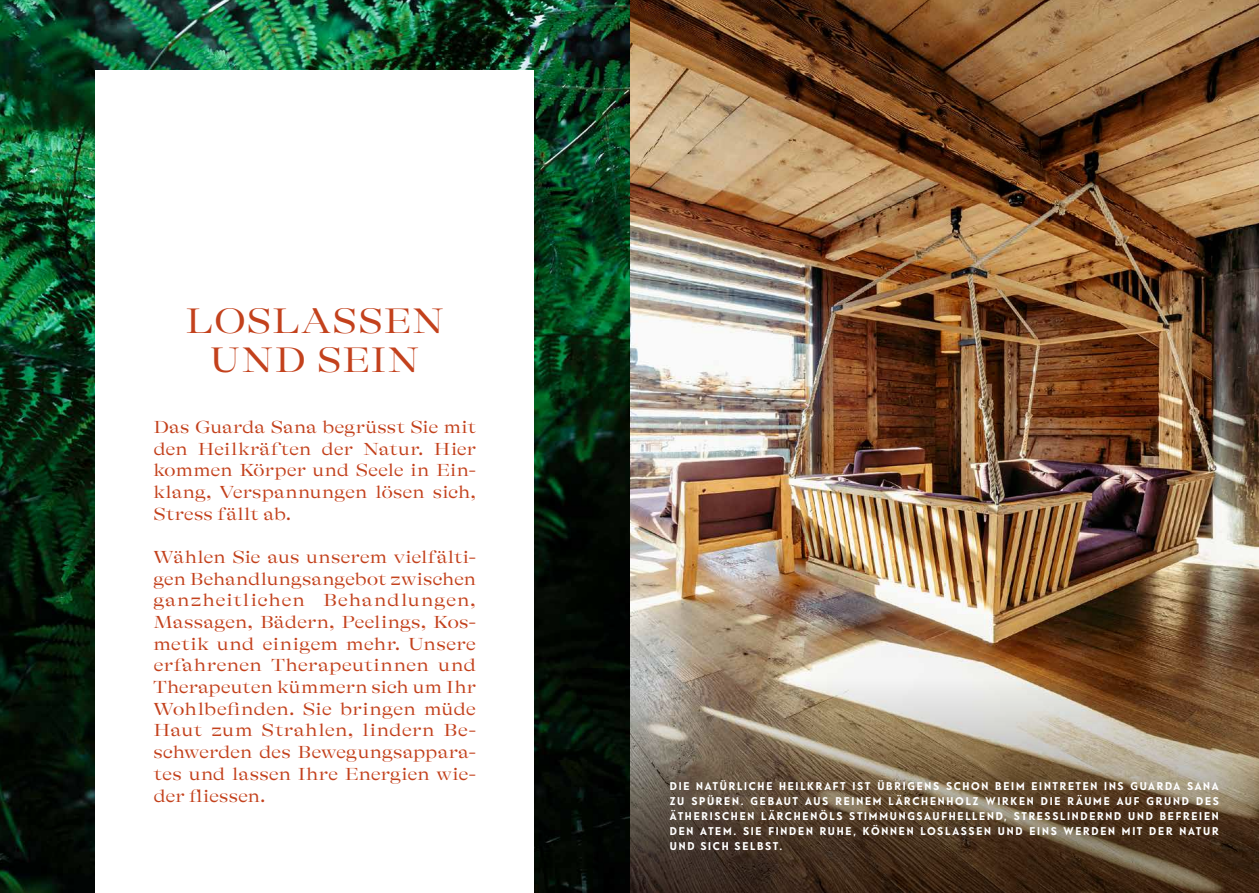
<style>
.page{position:relative;width:1259px;height:893px;background:#fff}
.page>*{position:absolute;margin:0;border:0;box-sizing:border-box;transform-origin:0 0}
.t1{font:expanded 36px/39px "GT Alpina Fine";letter-spacing:.035em;color:#c3411c;text-align:center}
.t2{font:expanded 17.7px/21.8px "GT Alpina Fine";letter-spacing:.01em;color:#c3411c;text-align:justify}
.t3{font:700 11.25px/15px "Telefon";letter-spacing:.16em;color:#fff;text-align:justify}
</style>
<div class="page">
<img style="left:0;top:0;width:1259px;height:893px">
<svg style="left:629px;top:652px;width:630px;height:241px;background:#7c6954"></svg>
<div style="left:95px;top:70px;width:439px;height:823px;background:#fff"></div>
<h1 class="t1" style="left:186px;top:302px;width:260px">LOSLASSEN<br>UND SEIN</h1>
<p class="t2" style="left:153px;top:416px;width:324px">Das Guarda Sana begrüsst Sie mit den Heilkräften der Natur. Hier kommen Körper und Seele in Ein&shy;klang, Verspannungen lösen sich, Stress fällt ab.</p>
<p class="t2" style="left:153px;top:546px;width:324px">Wählen Sie aus unserem vielfälti&shy;gen Behandlungsangebot zwischen ganzheitlichen Behandlungen, Massagen, Bädern, Peelings, Kos&shy;metik und einigem mehr. Unsere erfahrenen Therapeutinnen und Therapeuten kümmern sich um Ihr Wohlbefinden. Sie bringen müde Haut zum Strahlen, lindern Be&shy;schwerden des Bewegungsappara&shy;tes und lassen Ihre Energien wie&shy;der fliessen.</p>
<p class="t3" style="left:670px;top:779px;width:550px">DIE NATÜRLICHE HEILKRAFT IST ÜBRIGENS SCHON BEIM EINTRETEN INS GUARDA SANA ZU SPÜREN. GEBAUT AUS REINEM LÄRCHENHOLZ WIRKEN DIE RÄUME AUF GRUND DES ÄTHERISCHEN LÄRCHENÖLS STIMMUNGSAUFHELLEND, STRESSLINDERND UND BEFREIEN DEN ATEM. SIE FINDEN RUHE, KÖNNEN LOSLASSEN UND EINS WERDEN MIT DER NATUR UND SICH SELBST.</p>
</div>
